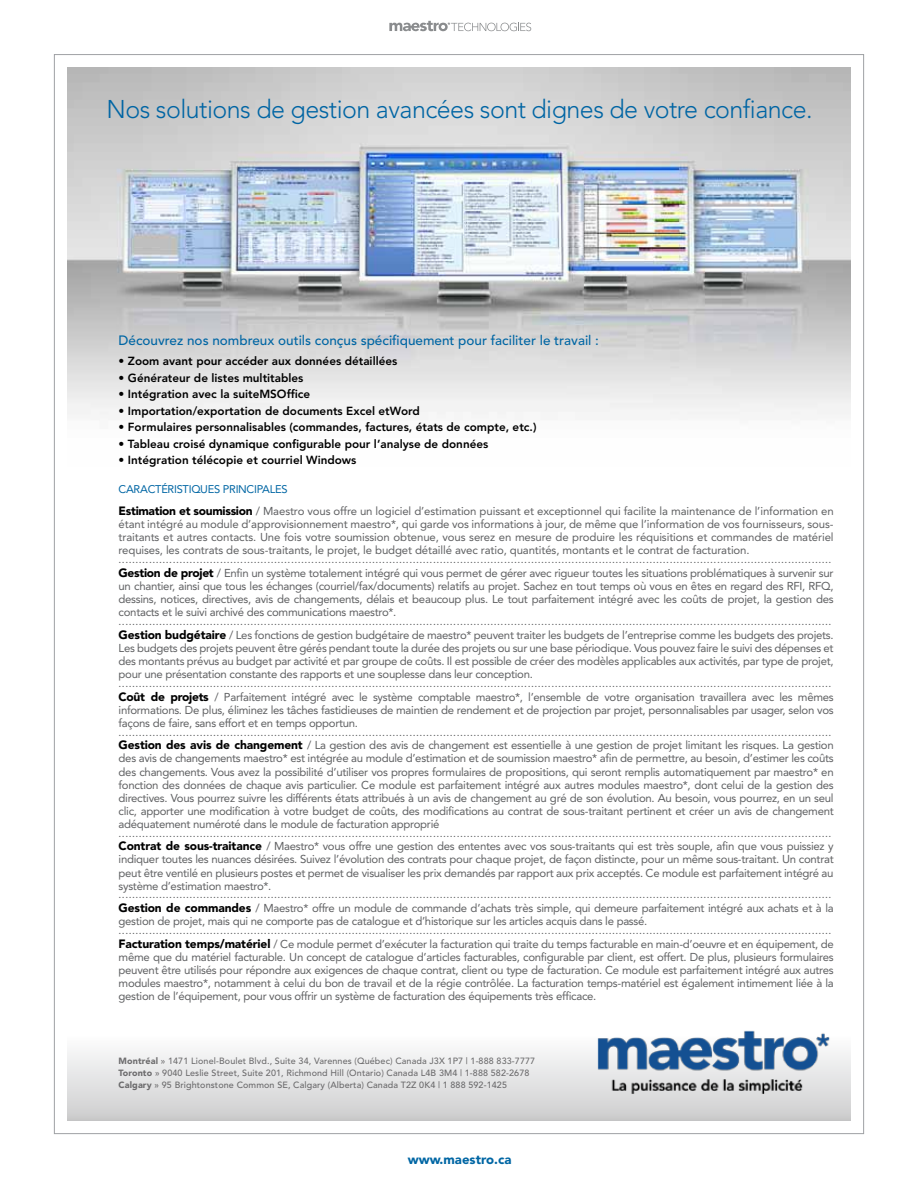
<style>
.page{position:relative;width:918px;height:1188px;background:#fff}
.page>*{position:absolute;margin:0;border:0;box-sizing:border-box;transform-origin:0 0}
.t1{font:300 25.5px "Avenir";letter-spacing:-.02em;color:#0065a4}
.t2{font:500 13.5px "Avenir";color:#0066a4}
.t3{font:900 13.2px "Avenir";color:#0066a4}
.t4{font:800 11.7px "Avenir";color:#000}
.t5{font:11.4px/13px "Avenir";letter-spacing:-.025em;color:#5f6062;text-align:justify}
.t6{font:11.1px "Avenir";letter-spacing:.16em;color:#0066a4}
.t7{font:10.5px "Avenir";color:#5f6062}
.t8{font:500 9px/12px "Avenir";letter-spacing:.01em;color:#464547}
.s1{font-weight:900;font-size:12px;color:#000}
.s2{font-weight:900}
</style>
<div class="page">
<div style="left:67px;top:1035px;width:783px;height:85px;background:linear-gradient(to bottom,#fefeff,#cdcdce)"></div>
<svg style="left:364px;top:67px;width:191px;height:1px"></svg>
<svg style="left:389px;top:21px;width:142px;height:10px"></svg>
<img style="left:68px;top:68px;width:782px;height:347px">
<img style="left:590px;top:1030px;width:247px;height:77px">
<h1 class="t1" style="left:106px;top:94px;width:708px">Nos solutions de gestion avancées sont dignes de votre confiance.</h1>
<p class="t2" style="left:119px;top:332px;width:482px">Découvrez nos nombreux outils conçus spécifiquement pour faciliter le travail :</p>
<p class="t4" style="left:119px;top:354px;width:280px">• Zoom avant pour accéder aux données détaillées</p>
<p class="t4" style="left:119px;top:371px;width:186px">• Générateur de listes multitables</p>
<p class="t4" style="left:119px;top:387px;width:193px">• Intégration avec la suiteMSOffice</p>
<p class="t4" style="left:119px;top:404px;width:303px">• Importation/exportation de documents Excel etWord</p>
<p class="t4" style="left:119px;top:420px;width:419px">• Formulaires personnalisables (commandes, factures, états de compte, etc.)</p>
<p class="t4" style="left:119px;top:437px;width:371px">• Tableau croisé dynamique configurable pour l’analyse de données</p>
<p class="t4" style="left:119px;top:453px;width:239px">• Intégration télécopie et courriel Windows</p>
<p class="t6" style="left:119px;top:482px;width:170px">Caractéristiques principales</p>
<p class="t5" style="left:119px;top:505px;width:717px"><span class="s1">Estimation et soumission</span> / Maestro vous offre un logiciel d’estimation puissant et exceptionnel qui facilite la maintenance de l’information en étant intégré au module d’approvisionnement maestro*, qui garde vos informations à jour, de même que l’information de vos fournisseurs, sous&shy;traitants et autres contacts. U ne fois votre soumission obtenue, vous serez en mesure de produire les réquisitions et commandes de matériel requises, les contrats de sous-traitants, le projet, le budget détaillé avec ratio, quantités, montants et le contrat de facturation.</p>
<p class="t7" style="left:119px;top:553px;width:714px">...................................................................................................................................................................................................................</p>
<p class="t5" style="left:119px;top:566px;width:717px"><span class="s1">Gestion de projet</span> / Enfin un système totalement intégré qui vous permet de gérer avec rigueur toutes les situations problématiques à survenir sur un chantier, ainsi que tous les échanges (courriel/fax/documents) relatifs au projet. Sachez en tout temps où vous en êtes en regard des RFI , RFQ, dessins, notices, directives, avis de changements, délais et beaucoup plus. Le tout parfaitement intégré avec les coûts de projet, la gestion des contacts et le suivi archivé des communications maestro*.</p>
<p class="t7" style="left:119px;top:615px;width:714px">...................................................................................................................................................................................................................</p>
<p class="t5" style="left:119px;top:628px;width:717px"><span class="s1">Gestion budgétaire</span> / Les fonctions de gestion budgétaire de maestro* peuvent traiter les budgets de l’entreprise comme les budgets des projets.<br>Les budgets des projets peuvent être gérés pendant toute la durée des projets ou sur une base périodique. Vous pouvez faire le suivi des dépenses et des montants prévus au budget par activité et par groupe de coûts. I l est possible de créer des modèles applicables aux activités, par type de projet, pour une présentation constante des rapports et une souplesse dans leur conception.</p>
<p class="t7" style="left:119px;top:677px;width:714px">...................................................................................................................................................................................................................</p>
<p class="t5" style="left:119px;top:690px;width:717px"><span class="s1">Coût de projets</span> / Parfaitement intégré avec le système comptable maestro*, l’ensemble de votre organisation travaillera avec les mêmes informations. De plus, éliminez les tâches fastidieuses de maintien de rendement et de projection par projet, personnalisables par usager, selon vos façons de faire, sans effort et en temps opportun.</p>
<p class="t7" style="left:119px;top:726px;width:714px">...................................................................................................................................................................................................................</p>
<p class="t5" style="left:119px;top:739px;width:717px"><span class="s1">Gestion des avis de changement</span> / La gestion des avis de changement est essentielle à une gestion de projet limitant les risques. La gestion des avis de changements maestro* est intégrée au module d’estimation et de soumission maestro* afin de permettre, au besoin, d’estimer les coûts des changements. Vous avez la possibilité d’utiliser vos propres formulaires de propositions, qui seront remplis automatiquement par maestro* en fonction des données de chaque avis particulier. Ce module est parfaitement intégré aux autres modules maestro*, dont celui de la gestion des directives. Vous pourrez suivre les différents états attribués à un avis de changement au gré de son évolution. Au besoin, vous pourrez, en un seul clic, apporter une modification à votre budget de coûts, des modifications au contrat de sous-traitant pertinent et créer un avis de changement adéquatement numéroté dans le module de facturation approprié</p>
<p class="t7" style="left:119px;top:827px;width:714px">...................................................................................................................................................................................................................</p>
<p class="t5" style="left:119px;top:840px;width:717px"><span class="s1">Contrat de sous-traitance</span> / Maestro* vous offre une gestion des ententes avec vos sous-traitants qui est très souple, afin que vous puissiez y indiquer toutes les nuances désirées. Suivez l’évolution des contrats pour chaque projet, de façon distincte, pour un même sous-traitant. U n contrat peut être ventilé en plusieurs postes et permet de visualiser les prix demandés par rapport aux prix acceptés. Ce module est parfaitement intégré au système d’estimation maestro*.</p>
<p class="t7" style="left:119px;top:889px;width:714px">...................................................................................................................................................................................................................</p>
<p class="t5" style="left:119px;top:902px;width:717px"><span class="s1">Gestion de commandes</span> / Maestro* offre un module de commande d’achats très simple, qui demeure parfaitement intégré aux achats et à la gestion de projet, mais qui ne comporte pas de catalogue et d’historique sur les articles acquis dans le passé.</p>
<p class="t7" style="left:119px;top:925px;width:714px">...................................................................................................................................................................................................................</p>
<p class="t5" style="left:119px;top:938px;width:717px"><span class="s1">Facturation temps/matériel</span> / Ce module permet d’exécuter la facturation qui traite du temps facturable en main-d’oeuvre et en équipement, de même que du matériel facturable. U n concept de catalogue d’articles facturables, configurable par client, est offert. De plus, plusieurs formulaires peuvent être utilisés pour répondre aux exigences de chaque contrat, client ou type de facturation. Ce module est parfaitement intégré aux autres modules maestro*, notamment à celui du bon de travail et de la régie contrôlée. La facturation temps-matériel est également intimement liée à la gestion de l’équipement, pour vous offrir un système de facturation des équipements très efficace.</p>
<p class="t8" style="left:119px;top:1055px;width:418px"><span class="s2">Montréal</span> » 1471 Lionel-Boulet Blvd., Suite 34, Varennes (Québec) Canada J3X 1P7 | 1-888 833-7777<br><span class="s2">Toronto</span> » 9040 Leslie Street, Suite 201, Richmond Hill (Ontario) Canada L4B 3M4 | 1-888 582-2678<br><span class="s2">Calgary</span> » 95 Brightonstone Common SE, Calgary (Alberta) Canada T2Z 0K4 | 1 888 592-1425</p>
<p class="t3" style="left:408px;top:1152px;width:105px">www.maestro.ca</p>
</div>
